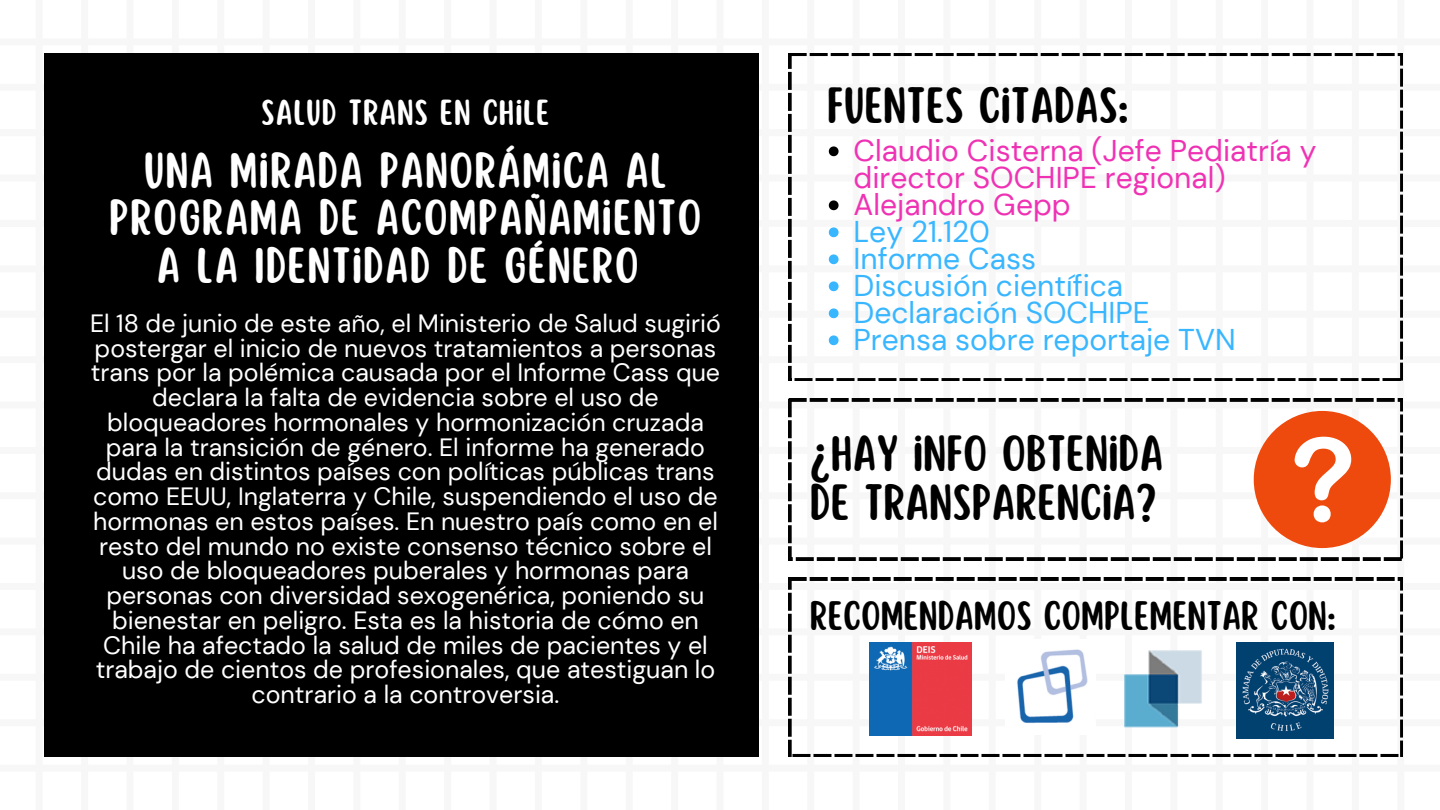
<style>
.page{position:relative;width:1440px;height:810px;background:#fff}
.page>*{position:absolute;margin:0;border:0;box-sizing:border-box;transform-origin:0 0}
.t1{font:44.6px/49.5px "Scripter";color:#000}
.t2{font:44.4px/47.6px "Scripter";letter-spacing:.025em;color:#fff;text-align:center}
.t3{font:36.1px "Scripter";color:#000}
.t4{font:31.8px "Scripter";letter-spacing:.025em;color:#fff}
.t5{font:30px "DM Sans";color:#38b6ff}
.t6{font:30px/27px "DM Sans";color:#ef32b4}
.t7{font:25px/24.8px "DM Sans";color:#fff;text-align:center}
</style>
<div class="page">
<div style="left:44px;top:53px;width:715px;height:704px;background:#000"></div>
<svg style="left:789px;top:53px;width:614px;height:328px"></svg>
<svg style="left:789px;top:578px;width:614px;height:179px"></svg>
<svg style="left:789px;top:399px;width:614px;height:161px"></svg>
<svg style="left:829px;top:146px;width:10px;height:10px"></svg>
<svg style="left:829px;top:200px;width:10px;height:10px"></svg>
<svg style="left:829px;top:227px;width:10px;height:10px"></svg>
<svg style="left:829px;top:254px;width:10px;height:10px"></svg>
<svg style="left:829px;top:281px;width:10px;height:10px"></svg>
<svg style="left:829px;top:308px;width:10px;height:10px"></svg>
<svg style="left:829px;top:335px;width:10px;height:10px"></svg>
<div style="left:1254px;top:411px;width:137px;height:137px;background:#ef4a0d;border-radius:50%"></div>
<svg style="left:1295px;top:437px;width:56px;height:85px"></svg>
<img style="left:870px;top:642px;width:102px;height:93px">
<img style="left:1006px;top:639px;width:90px;height:96px">
<img style="left:1123px;top:639px;width:86px;height:99px">
<img style="left:1236px;top:642px;width:97px;height:97px">
<p class="t4" style="left:261px;top:97px;width:290px">SALUD TRANS EN CHILE</p>
<p class="t2" style="left:109px;top:149px;width:594px">UNA MIRADA PANORÁMICA AL<br>PROGRAMA DE ACOMPAÑAMIENTO<br>A LA IDENTIDAD DE GÉNERO</p>
<p class="t7" style="left:90px;top:311px;width:632px">El 18 de junio de este año, el Ministerio de Salud sugirió postergar el inicio de nuevos tratamientos a personas trans por la polémica causada por el Informe Cass que declara la falta de evidencia sobre el uso de bloqueadores hormonales y hormonización cruzada para la transición de género. El informe ha generado dudas en distintos países con políticas públicas trans como EEUU, Inglaterra y Chile, suspendiendo el uso de hormonas en estos países. En nuestro país como en el resto del mundo no existe consenso técnico sobre el uso de bloqueadores puberales y hormonas para personas con diversidad sexogenérica, poniendo su bienestar en peligro. Esta es la historia de cómo en Chile ha afectado la salud de miles de pacientes y el trabajo de cientos de profesionales, que atestiguan lo contrario a la controversia.</p>
<h3 class="t1" style="left:827px;top:82px;width:304px">FUENTES CITADAS:</h3>
<h1 class="t6" style="left:854px;top:138px;width:464px">Claudio Cisterna (Jefe Pediatría y director SOCHIPE regional)</h1>
<p class="t6" style="left:854px;top:192px;width:219px">Alejandro Gepp</p>
<p class="t5" style="left:854px;top:213px;width:138px">Ley 21.120</p>
<p class="t5" style="left:854px;top:240px;width:184px">Informe Cass</p>
<p class="t5" style="left:854px;top:267px;width:271px">Discusión científica</p>
<p class="t5" style="left:854px;top:294px;width:298px">Declaración SOCHIPE</p>
<p class="t5" style="left:854px;top:321px;width:384px">Prensa sobre reportaje TVN</p>
<h1 class="t1" style="left:810px;top:430px;width:355px">¿HAY INFO OBTENIDA<br>DE TRANSPARENCIA?</h1>
<p class="t3" style="left:810px;top:598px;width:528px">RECOMENDAMOS COMPLEMENTAR CON:</p>
</div>
